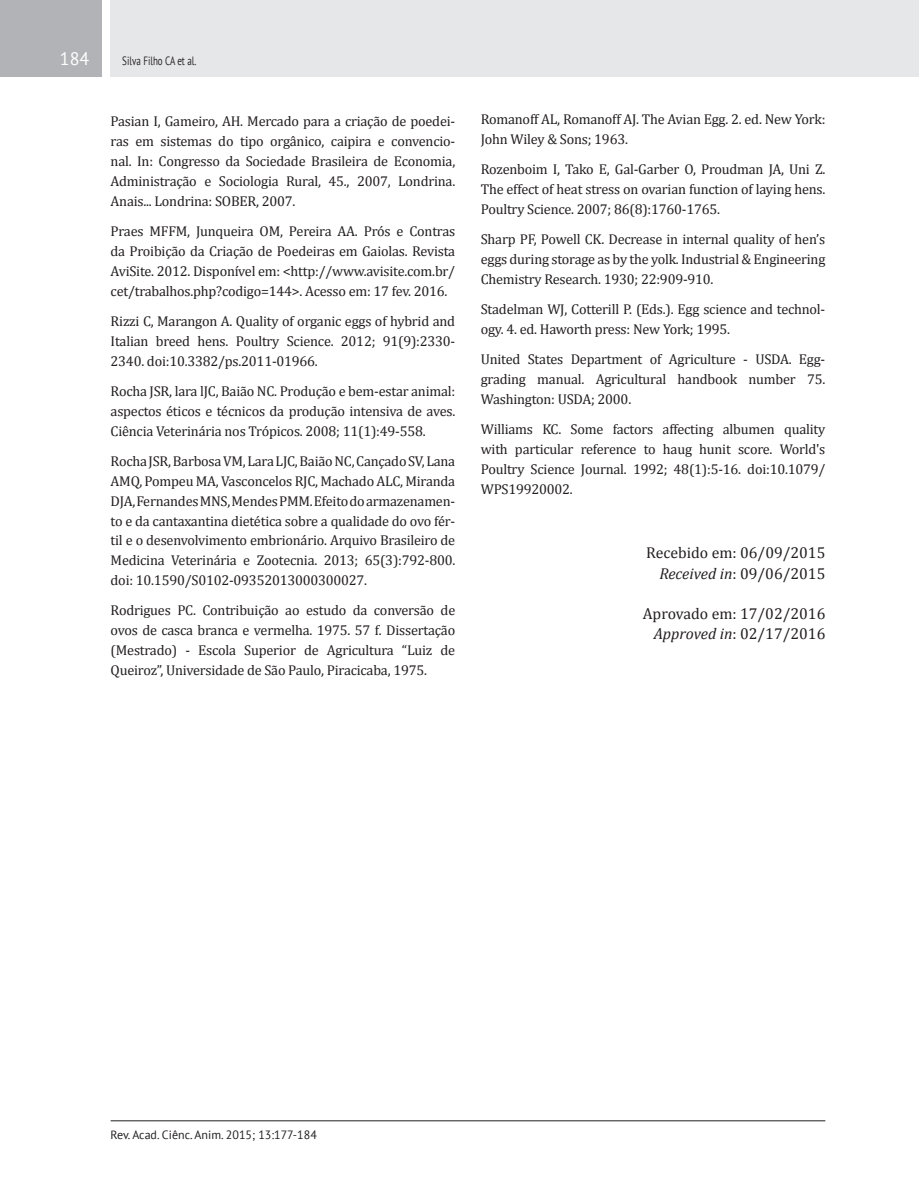
<style>
.page{position:relative;width:919px;height:1191px;background:#fff}
.page>*{position:absolute;margin:0;border:0;box-sizing:border-box;transform-origin:0 0}
.t1{font:18px "PT Sans";color:#fff}
.TEXTO{font:15.75px "Cambria";color:#231f20}
.Referências{font:14.25px/20px "Cambria";letter-spacing:-.015em;color:#231f20;text-align:justify}
.t2{font:12px "PT Sans";color:#231f20}
.t3{font:12px "PT Sans";color:#231f20;scale:.75 1}
.s1{font-style:italic}
</style>
<div class="page">
<div style="left:111px;top:0;width:807px;height:77px;background:#e6e7e9"></div>
<div style="left:0;top:0;width:102px;height:77px;background:#b2b3b7"></div>
<hr style="left:111px;top:1120px;width:714px;height:1px;background:#231f20">
<p class="t1" style="left:60px;top:47px;width:31px">184</p>
<p class="t3" style="left:122px;top:53px;width:100px">Silva Filho CA et al.</p>
<p class="Referências" style="left:111px;top:111px;width:346px">Pasian I, Gameiro, AH. Mercado para a criação de poedei&shy;ras em sistemas do tipo orgânico, caipira e convencio&shy;nal. In: Congresso da Sociedade Brasileira de Economia, Administração e Sociologia Rural, 45., 2007, Londrina.<br>Anais... Londrina: SOBER, 2007.</p>
<p class="Referências" style="left:111px;top:221px;width:346px">Praes MFFM, Junqueira OM, Pereira AA. Prós e Contras da Proibição da Criação de Poedeiras em Gaiolas. Revista AviSite. 2012. Disponível em: &lt;http://www.avisite.com.br/ cet/trabalhos.php?codigo=144&gt;. Acesso em: 17 fev. 2016.</p>
<p class="Referências" style="left:111px;top:311px;width:346px">Rizzi C, Marangon A. Quality of organic eggs of hybrid and Italian breed hens. Poultry Science. 2012; 91(9):2330- 2340. doi:10.3382/ps.2011-01966.</p>
<p class="Referências" style="left:111px;top:381px;width:346px">Rocha JSR, lara lJC, Baião NC. Produção e bem-estar animal: aspectos éticos e técnicos da produção intensiva de aves.<br>Ciência Veterinária nos Trópicos. 2008; 11(1):49-558.</p>
<p class="Referências" style="left:111px;top:451px;width:346px">Rocha JSR, Barbosa VM, Lara LJC, Baião NC, Cançado SV, Lana AMQ, Pompeu MA, Vasconcelos RJC, Machado ALC, Miranda DJA, Fernandes MNS, Mendes PMM. Efeito do armazenamen&shy;to e da cantaxantina dietética sobre a qualidade do ovo fér&shy;til e o desenvolvimento embrionário. Arquivo Brasileiro de Medicina Veterinária e Zootecnia. 2013; 65(3):792-800. doi: 10.1590/S0102-09352013000300027.</p>
<p class="Referências" style="left:111px;top:600px;width:346px">Rodrigues PC. Contribuição ao estudo da conversão de ovos de casca branca e vermelha. 1975. 57 f. Dissertação (Mestrado) - Escola Superior de Agricultura “Luiz de Queiroz”, Universidade de São Paulo, Piracicaba, 1975.</p>
<p class="Referências" style="left:480px;top:109px;width:346px">Romanoff AL, Romanoff AJ. The Avian Egg. 2. ed. New York:<br>John Wiley &amp; Sons; 1963.</p>
<p class="Referências" style="left:480px;top:159px;width:346px">Rozenboim I, Tako E, Gal-Garber O, Proudman JA, Uni Z.<br>The effect of heat stress on ovarian function of laying hens.<br>Poultry Science. 2007; 86(8):1760-1765.</p>
<p class="Referências" style="left:480px;top:229px;width:346px">Sharp PF, Powell CK. Decrease in internal quality of hen’s eggs during storage as by the yolk. Industrial &amp; Engineering Chemistry Research. 1930; 22:909-910.</p>
<p class="Referências" style="left:480px;top:299px;width:346px">Stadelman WJ, Cotterill P. (Eds.). Egg science and technol&shy;ogy. 4. ed. Haworth press: New York; 1995.</p>
<p class="Referências" style="left:480px;top:349px;width:346px">United States Department of Agriculture - USDA. Egg&shy;grading manual. Agricultural handbook number 75.<br>Washington: USDA; 2000.</p>
<p class="Referências" style="left:480px;top:419px;width:346px">Williams KC. Some factors affecting albumen quality with particular reference to haug hunit score. World's Poultry Science Journal. 1992; 48(1):5-16. doi:10.1079/ WPS19920002.</p>
<p class="TEXTO" style="left:646px;top:544px;width:181px">Recebido em: 06/09/2015</p>
<p class="TEXTO" style="left:659px;top:564px;width:167px"><span class="s1">Received in</span>: 09/06/2015</p>
<p class="TEXTO" style="left:642px;top:604px;width:184px">Aprovado em: 17/02/2016</p>
<p class="TEXTO" style="left:653px;top:625px;width:173px"><span class="s1">Approved in</span>: 02/17/2016</p>
<p class="t2" style="left:111px;top:1126px;width:208px">Rev. Acad. Ciênc. Anim. 2015; 13:177-184</p>
</div>
